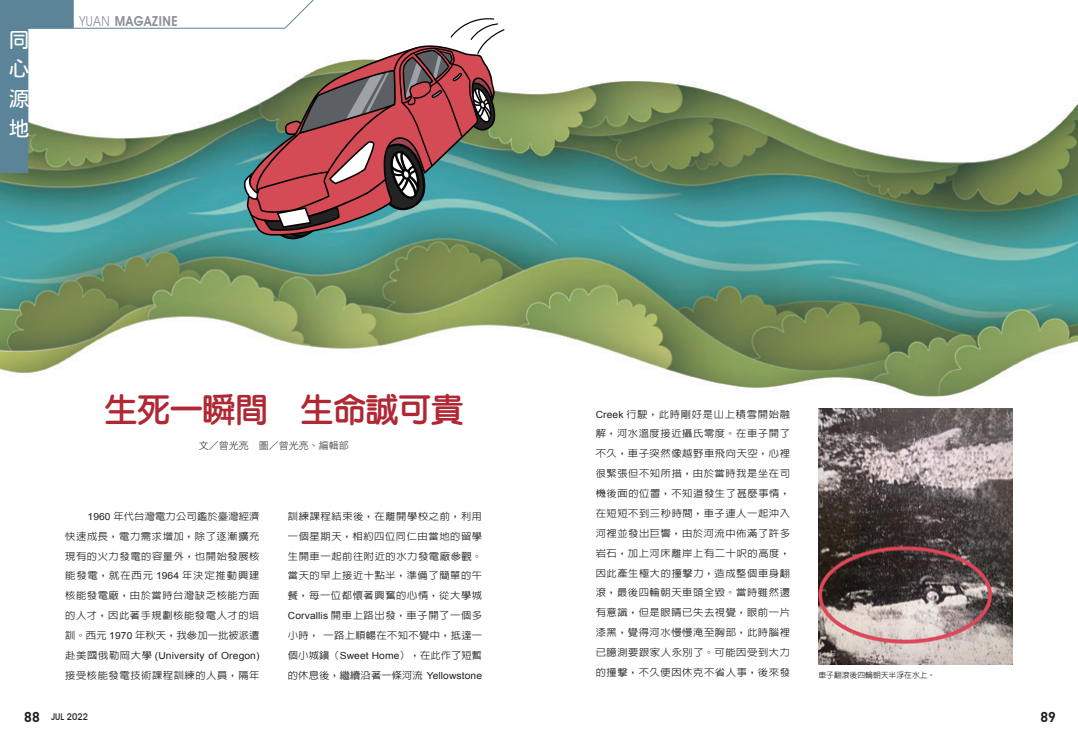
<style>
.page{position:relative;width:1078px;height:738px;background:#fff}
.page>*{position:absolute;margin:0;border:0;box-sizing:border-box;transform-origin:0 0}
.單元標題{font:800 32.6px "AR Yuan B5";color:#b02834}
.t1{font:21.3px/29.8px "jf openhuninn 1.1";color:#fff;text-align:justify}
.t2{font:700 14.2px "DIN";color:#221f1f}
.t3{font:600 13.8px "Avant Garde IT Cby BT";letter-spacing:.05em;color:#8e9196;scale:.9 1}
.文_攝影{font:10px "DF Hei Std W3";color:#221f1f}
.內文{font:500 9.8px/19.8px "AR Hei B5";letter-spacing:.055em;color:#221f1f;text-align:justify;scale:1.05 1}
.t4{font:500 9.2px "Avant Garde IT Cby BT";color:#221f1f}
.圖說{font:500 7.8px "AR Hei B5";color:#221f1f}
.s1{font-weight:400}
.s2{font-family:"Arial";font-weight:400}
.s3{font-family:"DIN";font-weight:700;font-size:14.2px}
</style>
<div class="page">
<img style="left:0;top:81px;width:1077px;height:344px">
<img style="left:818px;top:408px;width:194px;height:255px">
<svg style="left:0;top:0;width:504px;height:250px"></svg>
<h2 class="t1" style="left:9px;top:24px;width:22px">同心源地</h2>
<h3 class="t3" style="left:79px;top:13px;width:111px"><span class="s1">YUAN</span> MAGAZINE</h3>
<p class="單元標題" style="left:105px;top:392px;width:360px">生死一瞬間 生命誠可貴</p>
<p class="文_攝影" style="left:199px;top:440px;width:151px">文／曾光亮　圖／曾光亮、編輯部</p>
<p class="內文" style="left:65px;top:505px;width:186px;text-indent:22px"><span class="s2">1960</span> 年代台灣電力公司鑑於臺灣經濟快速成長，電力需求增加，除了逐漸擴充現有的火力發電的容量外，也開始發展核能發電，就在西元 <span class="s2">1964</span> 年決定推動興建核能發電廠，由於當時台灣缺乏核能方面的人才，因此著手規劃核能發電人才的培訓。西元 <span class="s2">1970</span> 年秋天，我參加一批被派遣赴美國俄勒岡大學 <span class="s2">(University of Oregon)</span>接受核能發電技術課程訓練的人員，隔年</p>
<p class="內文" style="left:288px;top:505px;width:186px">訓練課程結束後，在離開學校之前，利用一個星期天，相約四位同仁由當地的留學生開車一起前往附近的水力發電廠參觀。當天的早上接近十點半，準備了簡單的午餐，每一位都懷著興奮的心情，從大學城<span class="s2">Corvallis</span> 開車上路出發，車子開了一個多小時，一路上順暢在不知不覺中，抵達一個小城鎮（<span class="s2">Sweet Home</span>），在此作了短暫的休息後，繼續沿著一條河流 <span class="s2">Yellowstone</span></p>
<p class="內文" style="left:595px;top:403px;width:186px"><span class="s2">Creek</span> 行駛，此時剛好是山上積雪開始融解，河水溫度接近攝氏零度。在車子開了不久，車子突然像越野車飛向天空，心裡很緊張但不知所措，由於當時我是坐在司機後面的位置，不知道發生了甚麼事情，在短短不到三秒時間，車子連人一起沖入河裡並發出巨響，由於河流中佈滿了許多岩石，加上河床離岸上有二十呎的高度，因此產生極大的撞擊力，造成整個車身翻滾，最後四輪朝天車頭全毀。當時雖然還有意識，但是眼睛已失去視覺，眼前一片漆黑，覺得河水慢慢淹至胸部，此時腦裡已臆測要跟家人永別了。可能因受到大力的撞擊，不久便因休克不省人事，後來發</p>
<p class="圖說" style="left:818px;top:670px;width:118px">車子翻滾後四輪朝天半浮在水上。</p>
<p class="t4" style="left:24px;top:710px;width:65px"><span class="s3">88</span> JUL 2022</p>
<h3 class="t2" style="left:1040px;top:707px;width:17px">89</h3>
</div>
